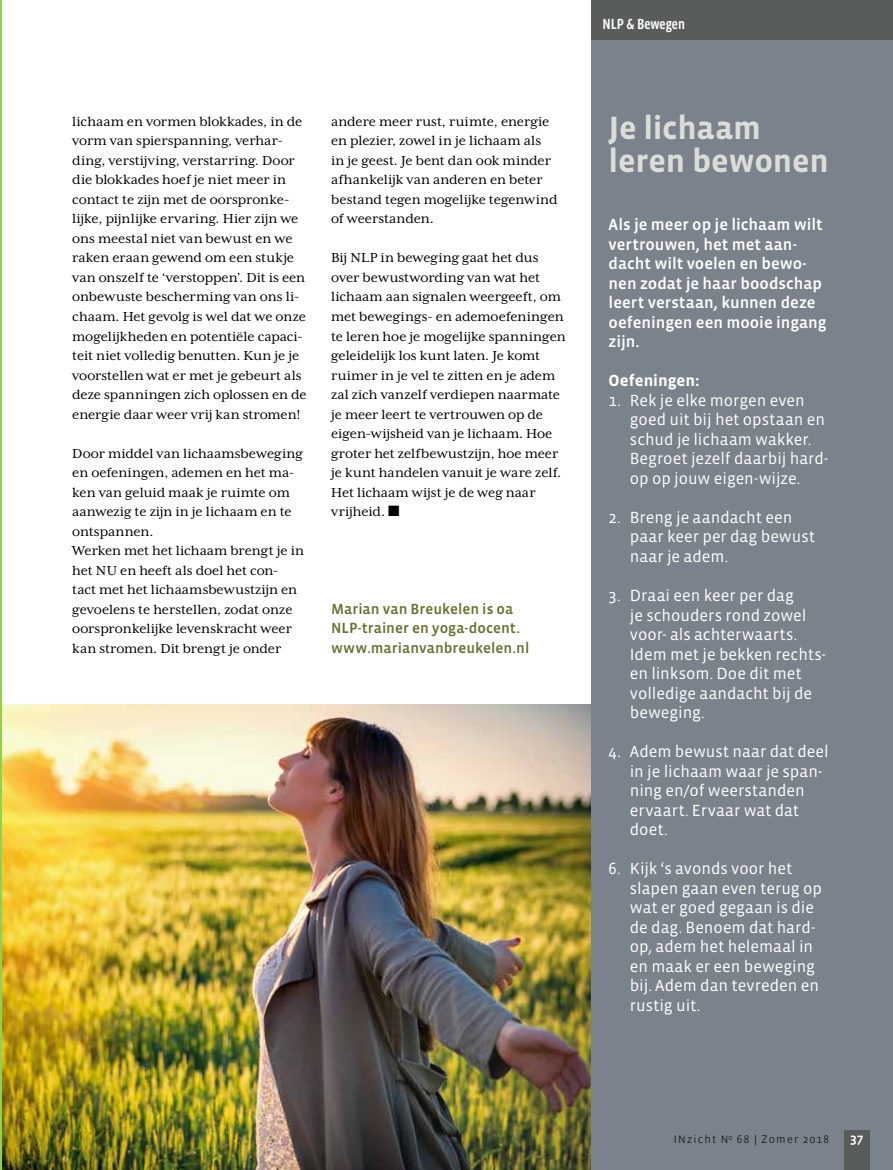
<style>
.page{position:relative;width:893px;height:1170px;background:#fff}
.page>*{position:absolute;margin:0;border:0;box-sizing:border-box;transform-origin:0 0}
.t1{font:700 33px/33px "Vista Sans OTCE";letter-spacing:-.005em;color:#dbddd8}
.t2{font:16.5px/19.5px "Vista Sans OTCE";color:#fff}
.t3{font:500 16.5px/19.5px "Vista Sans OTCE";color:#fff}
.t4{font:700 16.5px "Vista Sans OTCE";color:#fff}
.t5{font:15px/19.5px "Mrs Eaves XL Serif OT";letter-spacing:-.005em;color:#000}
.t6{font:500 15px/19.5px "Vista Sans OTCE";letter-spacing:.005em;color:#6a702f}
.t7{font:500 15px "Vista Sans Nar OTCE";letter-spacing:-.005em;color:#fff}
.t8{font:500 13.5px "Vista Sans OTCE";color:#fff}
.t9{font:300 11.1px "Vista Sans OTCE";letter-spacing:.115em;color:#000}
</style>
<div class="page">
<img style="left:1px;top:704px;width:591px;height:465px">
<div style="left:592px;top:39px;width:301px;height:1130px;background:#7a838b"></div>
<div style="left:844px;top:1130px;width:26px;height:39px;background:#585d59"></div>
<hr style="left:0;top:0;width:1px;height:1169px;background:#92d050">
<div style="left:592px;top:0;width:301px;height:39px;background:#585d59"></div>
<p class="t5" style="left:72px;top:112px;width:236px">lichaam en vormen blokkades, in de vorm van spierspanning, verhar&shy;ding, verstijving, verstarring. Door die blokkades hoef je niet meer in contact te zijn met de oorspronke&shy;lijke, pijnlijke ervaring. Hier zijn we ons meestal niet van bewust en we raken eraan gewend om een stukje van onszelf te ‘verstoppen’. Dit is een onbewuste bescherming van ons li&shy;chaam. Het gevolg is wel dat we onze mogelijkheden en potentiële capaci&shy;teit niet volledig benutten. Kun je je voorstellen wat er met je gebeurt als deze spanningen zich oplossen en de energie daar weer vrij kan stromen!</p>
<p class="t5" style="left:72px;top:443px;width:233px">Door middel van lichaamsbeweging en oefeningen, ademen en het ma&shy;ken van geluid maak je ruimte om aanwezig te zijn in je lichaam en te ontspannen.<br>Werken met het lichaam brengt je in het NU en heeft als doel het con&shy;tact met het lichaamsbewustzijn en gevoelens te herstellen, zodat onze oorspronkelijke levenskracht weer kan stromen. Dit brengt je onder</p>
<p class="t5" style="left:331px;top:112px;width:228px">andere meer rust, ruimte, energie en plezier, zowel in je lichaam als in je geest. Je bent dan ook minder afhankelijk van anderen en beter bestand tegen mogelijke tegenwind of weerstanden.</p>
<p class="t5" style="left:331px;top:248px;width:236px">Bij NLP in beweging gaat het dus over bewustwording van wat het lichaam aan signalen weergeeft, om met bewegings- en ademoefeningen te leren hoe je mogelijke spanningen geleidelijk los kunt laten. Je komt ruimer in je vel te zitten en je adem zal zich vanzelf verdiepen naarmate je meer leert te vertrouwen op de eigen-wijsheid van je lichaam. Hoe groter het zelfbewustzijn, hoe meer je kunt handelen vanuit je ware zelf.<br>Het lichaam wijst je de weg naar vrijheid. ■</p>
<p class="t6" style="left:331px;top:598px;width:200px">Marian van Breukelen is oa<br>NLP-trainer en yoga-docent. www.marianvanbreukelen.nl</p>
<p class="t7" style="left:603px;top:15px;width:84px">NLP &amp; Bewegen</p>
<h1 class="t1" style="left:609px;top:111px;width:222px">Je lichaam leren bewonen</h1>
<p class="t3" style="left:609px;top:215px;width:219px">Als je meer op je lichaam wilt vertrouwen, het met aan&shy;dacht wilt voelen en bewo&shy;nen zodat je haar boodschap leert verstaan, kunnen deze oefeningen een mooie ingang zijn.</p>
<p class="t4" style="left:609px;top:371px;width:92px">Oefeningen:</p>
<p class="t2" style="left:630px;top:390px;width:200px;text-indent:-21px">1. Rek je elke morgen even goed uit bij het opstaan en schud je lichaam wakker.<br>Begroet jezelf daarbij hard&shy;op op jouw eigen-wijze.</p>
<p class="t2" style="left:630px;top:507px;width:187px;text-indent:-21px">2. Breng je aandacht een paar keer per dag bewust naar je adem.</p>
<p class="t2" style="left:630px;top:585px;width:198px;text-indent:-21px">3. Draai een keer per dag<br>je schouders rond zowel voor- als achterwaarts.<br>Idem met je bekken rechts&shy;en linksom. Doe dit met volledige aandacht bij de beweging.</p>
<p class="t2" style="left:630px;top:741px;width:200px;text-indent:-21px">4. Adem bewust naar dat deel in je lichaam waar je span&shy;ning en/of weerstanden ervaart. Ervaar wat dat doet.</p>
<p class="t2" style="left:630px;top:858px;width:194px;text-indent:-21px">6. Kijk ‘s avonds voor het slapen gaan even terug op wat er goed gegaan is die de dag. Benoem dat hard&shy;op, adem het helemaal in en maak er een beweging bij. Adem dan tevreden en rustig uit.</p>
<p class="t9" style="left:674px;top:1132px;width:157px">INzicht N<sup>o</sup> 68 | Zomer 2018</p>
<p class="t8" style="left:850px;top:1130px;width:15px">37</p>
</div>
